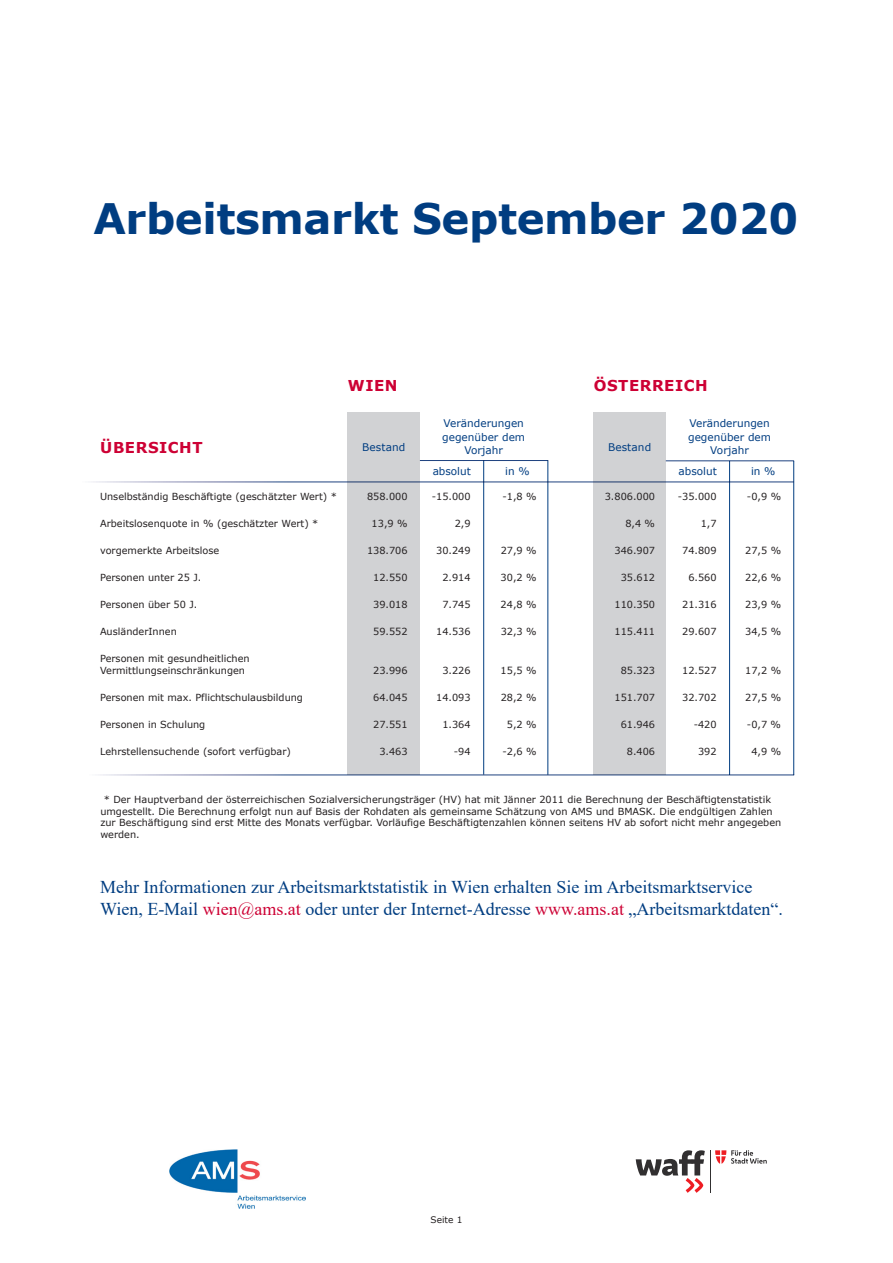
<style>
.page{position:relative;width:893px;height:1263px;background:#fff}
.page>*{position:absolute;margin:0;border:0;box-sizing:border-box;transform-origin:0 0}
.t1{font:700 42px "Verdana";letter-spacing:-.01em;color:#003d81}
.t2{font:18px/21.6px "Times New Roman";color:#003d81}
.t3{font:700 15px "Verdana";letter-spacing:.035em;color:#cd0034}
.Tabelle{font:10.5px "Verdana";color:#003d81}
.Tabelle-2{font:9.75px/11.7px "Verdana";color:#231f20}
.t4{font:9px "Verdana";color:#231f20}
.s1{color:#cd0034}
</style>
<div class="page">
<img style="left:169px;top:1149px;width:137px;height:60px">
<hr style="left:710px;top:1150px;width:1px;height:43px;background:#312f30">
<svg style="left:715px;top:1150px;width:52px;height:14px"></svg>
<svg style="left:636px;top:1150px;width:69px;height:43px"></svg>
<div style="left:348px;top:412px;width:72px;height:362px;background:#d1d2d4"></div>
<div style="left:593px;top:412px;width:73px;height:362px;background:#d1d2d4"></div>
<hr style="left:483px;top:460px;width:1px;height:314px;background:#003d81">
<hr style="left:729px;top:461px;width:1px;height:314px;background:#003d81">
<hr style="left:547px;top:461px;width:1px;height:314px;background:#003d81">
<hr style="left:793px;top:461px;width:1px;height:314px;background:#003d81">
<hr style="left:420px;top:460px;width:128px;height:1px;background:#fff">
<hr style="left:79px;top:482px;width:715px;height:1px;background:#fff">
<hr style="left:86px;top:774px;width:708px;height:1px;background:#fff">
<p class="t1" style="left:93px;top:189px;width:707px">Arbeitsmarkt September 2020</p>
<p class="t3" style="left:348px;top:375px;width:51px">WIEN</p>
<p class="t3" style="left:594px;top:375px;width:115px">ÖSTERREICH</p>
<p class="Tabelle" style="left:443px;top:416px;width:82px">Veränderungen</p>
<p class="Tabelle" style="left:442px;top:429px;width:84px">gegenüber dem</p>
<p class="Tabelle" style="left:464px;top:443px;width:40px">Vorjahr</p>
<p class="t3" style="left:100px;top:436px;width:104px">ÜBERSICHT</p>
<p class="Tabelle" style="left:362px;top:440px;width:45px">Bestand</p>
<p class="Tabelle" style="left:608px;top:440px;width:45px">Bestand</p>
<p class="Tabelle" style="left:689px;top:416px;width:82px">Veränderungen</p>
<p class="Tabelle" style="left:688px;top:430px;width:84px">gegenüber dem</p>
<p class="Tabelle" style="left:710px;top:443px;width:40px">Vorjahr</p>
<p class="Tabelle" style="left:433px;top:464px;width:40px">absolut</p>
<p class="Tabelle" style="left:505px;top:464px;width:26px">in %</p>
<p class="Tabelle" style="left:679px;top:464px;width:40px">absolut</p>
<p class="Tabelle" style="left:751px;top:464px;width:26px">in %</p>
<p class="Tabelle-2" style="left:100px;top:491px;width:238px">Unselbständig Beschäftigte (geschätzter Wert) *</p>
<p class="Tabelle-2" style="left:367px;top:491px;width:42px">858.000</p>
<p class="Tabelle-2" style="left:432px;top:491px;width:40px">-15.000</p>
<p class="Tabelle-2" style="left:502px;top:491px;width:36px">-1,8 %</p>
<p class="Tabelle-2" style="left:605px;top:491px;width:52px">3.806.000</p>
<p class="Tabelle-2" style="left:678px;top:491px;width:40px">-35.000</p>
<p class="Tabelle-2" style="left:747px;top:491px;width:36px">-0,9 %</p>
<p class="Tabelle-2" style="left:100px;top:518px;width:220px">Arbeitslosenquote in % (geschätzter Wert) *</p>
<p class="Tabelle-2" style="left:372px;top:518px;width:37px">13,9 %</p>
<p class="Tabelle-2" style="left:455px;top:518px;width:17px">2,9</p>
<p class="Tabelle-2" style="left:625px;top:518px;width:31px">8,4 %</p>
<p class="Tabelle-2" style="left:701px;top:518px;width:17px">1,7</p>
<p class="Tabelle-2" style="left:100px;top:545px;width:121px">vorgemerkte Arbeitslose</p>
<p class="Tabelle-2" style="left:367px;top:545px;width:42px">138.706</p>
<p class="Tabelle-2" style="left:436px;top:545px;width:36px">30.249</p>
<p class="Tabelle-2" style="left:501px;top:545px;width:37px">27,9 %</p>
<p class="Tabelle-2" style="left:614px;top:545px;width:42px">346.907</p>
<p class="Tabelle-2" style="left:682px;top:545px;width:36px">74.809</p>
<p class="Tabelle-2" style="left:745px;top:545px;width:37px">27,5 %</p>
<p class="Tabelle-2" style="left:100px;top:572px;width:103px">Personen unter 25 J.</p>
<p class="Tabelle-2" style="left:373px;top:572px;width:36px">12.550</p>
<p class="Tabelle-2" style="left:442px;top:572px;width:30px">2.914</p>
<p class="Tabelle-2" style="left:501px;top:572px;width:37px">30,2 %</p>
<p class="Tabelle-2" style="left:621px;top:572px;width:36px">35.612</p>
<p class="Tabelle-2" style="left:688px;top:572px;width:30px">6.560</p>
<p class="Tabelle-2" style="left:745px;top:572px;width:37px">22,6 %</p>
<p class="Tabelle-2" style="left:100px;top:599px;width:99px">Personen über 50 J.</p>
<p class="Tabelle-2" style="left:373px;top:599px;width:36px">39.018</p>
<p class="Tabelle-2" style="left:442px;top:599px;width:30px">7.745</p>
<p class="Tabelle-2" style="left:501px;top:599px;width:37px">24,8 %</p>
<p class="Tabelle-2" style="left:614px;top:599px;width:42px">110.350</p>
<p class="Tabelle-2" style="left:682px;top:599px;width:36px">21.316</p>
<p class="Tabelle-2" style="left:745px;top:599px;width:37px">23,9 %</p>
<p class="Tabelle-2" style="left:100px;top:626px;width:78px">AusländerInnen</p>
<p class="Tabelle-2" style="left:373px;top:626px;width:36px">59.552</p>
<p class="Tabelle-2" style="left:436px;top:626px;width:36px">14.536</p>
<p class="Tabelle-2" style="left:501px;top:626px;width:37px">32,3 %</p>
<p class="Tabelle-2" style="left:614px;top:626px;width:42px">115.411</p>
<p class="Tabelle-2" style="left:682px;top:626px;width:36px">29.607</p>
<p class="Tabelle-2" style="left:745px;top:626px;width:37px">34,5 %</p>
<p class="Tabelle-2" style="left:100px;top:653px;width:151px">Personen mit gesundheitlichen</p>
<p class="Tabelle-2" style="left:100px;top:664px;width:147px">Vermittlungseinschränkungen</p>
<p class="Tabelle-2" style="left:373px;top:664px;width:36px">23.996</p>
<p class="Tabelle-2" style="left:442px;top:664px;width:30px">3.226</p>
<p class="Tabelle-2" style="left:501px;top:664px;width:37px">15,5 %</p>
<p class="Tabelle-2" style="left:621px;top:664px;width:36px">85.323</p>
<p class="Tabelle-2" style="left:682px;top:664px;width:36px">12.527</p>
<p class="Tabelle-2" style="left:745px;top:664px;width:37px">17,2 %</p>
<p class="Tabelle-2" style="left:100px;top:691px;width:204px">Personen mit max. Pflichtschulausbildung</p>
<p class="Tabelle-2" style="left:373px;top:691px;width:36px">64.045</p>
<p class="Tabelle-2" style="left:436px;top:691px;width:36px">14.093</p>
<p class="Tabelle-2" style="left:501px;top:691px;width:37px">28,2 %</p>
<p class="Tabelle-2" style="left:614px;top:691px;width:42px">151.707</p>
<p class="Tabelle-2" style="left:682px;top:691px;width:36px">32.702</p>
<p class="Tabelle-2" style="left:745px;top:691px;width:37px">27,5 %</p>
<p class="Tabelle-2" style="left:100px;top:718px;width:107px">Personen in Schulung</p>
<p class="Tabelle-2" style="left:373px;top:718px;width:36px">27.551</p>
<p class="Tabelle-2" style="left:442px;top:718px;width:30px">1.364</p>
<p class="Tabelle-2" style="left:507px;top:718px;width:31px">5,2 %</p>
<p class="Tabelle-2" style="left:621px;top:718px;width:36px">61.946</p>
<p class="Tabelle-2" style="left:694px;top:718px;width:24px">-420</p>
<p class="Tabelle-2" style="left:747px;top:718px;width:36px">-0,7 %</p>
<p class="Tabelle-2" style="left:100px;top:745px;width:192px">Lehrstellensuchende (sofort verfügbar)</p>
<p class="Tabelle-2" style="left:379px;top:745px;width:30px">3.463</p>
<p class="Tabelle-2" style="left:454px;top:745px;width:18px">-94</p>
<p class="Tabelle-2" style="left:502px;top:745px;width:36px">-2,6 %</p>
<p class="Tabelle-2" style="left:627px;top:745px;width:30px">8.406</p>
<p class="Tabelle-2" style="left:698px;top:745px;width:20px">392</p>
<p class="Tabelle-2" style="left:751px;top:745px;width:31px">4,9 %</p>
<p class="Tabelle-2" style="left:100px;top:793px;width:682px;text-indent:3px">* Der Hauptverband der österreichischen Sozialversicherungsträger (HV) hat mit Jänner 2011 die Berechnung der Beschäftigtenstatistik umgestellt. Die Berechnung erfolgt nun auf Basis der Rohdaten als gemeinsame Schätzung von AMS und BMASK. Die endgültigen Zahlen zur Beschäftigung sind erst Mitte des Monats verfügbar. Vorläufige Beschäftigtenzahlen können seitens HV ab sofort nicht mehr angegeben werden.</p>
<p class="t2" style="left:100px;top:876px;width:684px">Mehr Informationen zur Arbeitsmarktstatistik in Wien erhalten Sie im Arbeitsmarktservice<br>Wien, E-Mail <span class="s1">wien@ams.at</span> oder unter der Internet-Adresse <span class="s1">www.ams.at</span> „Arbeitsmarktdaten“.</p>
<p class="t4" style="left:431px;top:1213px;width:33px">Seite 1</p>
</div>
